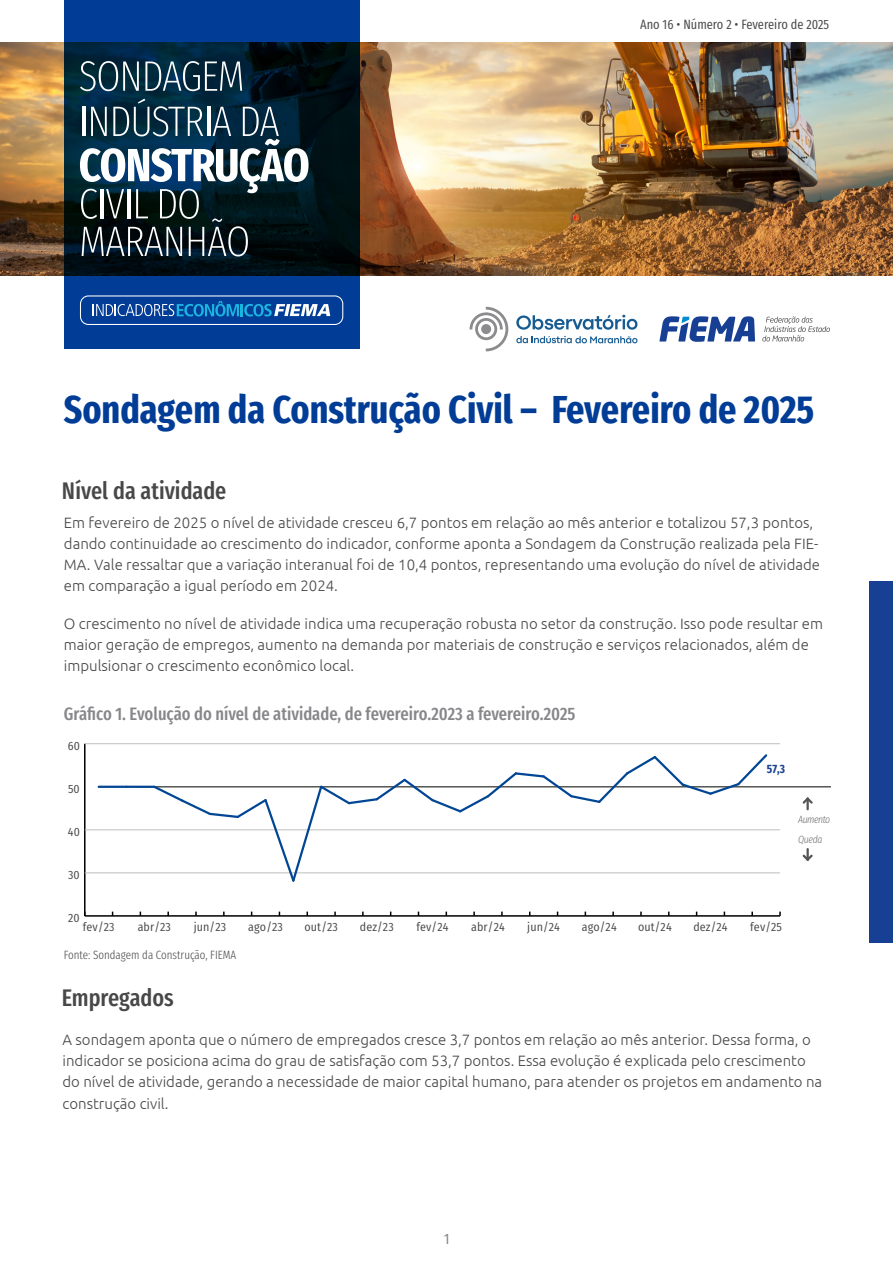
<style>
.page{position:relative;width:893px;height:1263px;background:#fff}
.page>*{position:absolute;margin:0;border:0;box-sizing:border-box;transform-origin:0 0}
.Título{font:700 39px "Fira Sans Compressed";color:#013d96}
.Intertítulo{font:500 24px "Fira Sans Compressed";color:#494849}
.t1{font:500 18px "Fira Sans Compressed";color:#87868a}
.t2{font:300 15px/21px "Ubuntu";color:#494849}
.t3{font:15px "Fira Sans Compressed";color:#87868a}
.t4{font:13.5px "Fira Sans Compressed";color:#494849}
.t5{font:12px "Fira Sans Condensed";letter-spacing:.01em;color:#484648}
.Legenda{font:300 12px "Fira Sans Compressed";color:#494849}
.t6{font:700 12px "Fira Sans Compressed";color:#1e4492}
.t7{font:italic 300 10.5px "Fira Sans Compressed";letter-spacing:-.045em;color:#717175}
</style>
<div class="page">
<img style="left:0;top:43px;width:893px;height:232px">
<svg style="left:64px;top:0;width:295px;height:348px;background:#00295a"></svg>
<svg style="left:80px;top:61px;width:59px;height:30px;background:#3b5a67"></svg>
<svg style="left:145px;top:61px;width:97px;height:30px;background:#3c596a"></svg>
<svg style="left:80px;top:99px;width:228px;height:157px"></svg>
<div style="left:870px;top:581px;width:23px;height:362px;background:#174094"></div>
<svg style="left:803px;top:797px;width:10px;height:13px"></svg>
<svg style="left:803px;top:848px;width:10px;height:13px"></svg>
<hr style="left:85px;top:915px;width:695px;height:2px;background:#000">
<hr style="left:84px;top:744px;width:2px;height:172px;background:#000">
<hr style="left:85px;top:872px;width:695px;height:1px;background:#bebebe">
<hr style="left:85px;top:829px;width:695px;height:1px;background:#bebebe">
<hr style="left:135px;top:786px;width:695px;height:1px;background:#545653">
<hr style="left:85px;top:743px;width:695px;height:1px;background:#bebebe">
<hr style="left:99px;top:786px;width:27px;height:2px;background:#004694">
<hr style="left:126px;top:786px;width:28px;height:2px;background:#004694">
<svg style="left:151px;top:754px;width:618px;height:128px"></svg>
<svg style="left:659px;top:316px;width:96px;height:26px"></svg>
<svg style="left:762px;top:316px;width:68px;height:25px"></svg>
<svg style="left:516px;top:336px;width:121px;height:7px"></svg>
<svg style="left:516px;top:315px;width:121px;height:15px"></svg>
<svg style="left:470px;top:307px;width:38px;height:44px"></svg>
<div style="left:80px;top:295px;width:263px;height:30px;border:1px solid #fff;border-radius:8px"></div>
<svg style="left:93px;top:301px;width:237px;height:15px;background:#3776b6"></svg>
<p class="t4" style="left:640px;top:14px;width:191px">Ano 16 • Número 2 • Fevereiro de 2025</p>
<p class="Título" style="left:64px;top:377px;width:752px">Sondagem da Construção Civil – Fevereiro de 2025</p>
<p class="Intertítulo" style="left:62px;top:471px;width:166px">Nível da atividade</p>
<p class="t2" style="left:64px;top:512px;width:758px">Em fevereiro de 2025 o nível de atividade cresceu 6,7 pontos em relação ao mês anterior e totalizou 57,3 pontos, dando continuidade ao crescimento do indicador, conforme aponta a Sondagem da Construção realizada pela FIE-MA. Vale ressaltar que a variação interanual foi de 10,4 pontos, representando uma evolução do nível de atividade em comparação a igual período em 2024.</p>
<p class="t2" style="left:64px;top:613px;width:760px">O crescimento no nível de atividade indica uma recuperação robusta no setor da construção. Isso pode resultar em maior geração de empregos, aumento na demanda por materiais de construção e serviços relacionados, além de impulsionar o crescimento econômico local.</p>
<p class="t1" style="left:64px;top:699px;width:513px">Gráfico 1. Evolução do nível de atividade, de fevereiro.2023 a fevereiro.2025</p>
<p class="t5" style="left:68px;top:737px;width:14px">60</p>
<p class="t5" style="left:68px;top:780px;width:13px">50</p>
<p class="t5" style="left:68px;top:823px;width:14px">40</p>
<p class="t5" style="left:68px;top:866px;width:13px">30</p>
<p class="t6" style="left:767px;top:759px;width:20px">57,3</p>
<p class="t7" style="left:798px;top:812px;width:34px">Aumento</p>
<p class="t7" style="left:798px;top:832px;width:26px">Queda</p>
<p class="t5" style="left:68px;top:909px;width:13px">20</p>
<p class="t5" style="left:83px;top:917px;width:33px">fev/23</p>
<p class="t5" style="left:138px;top:917px;width:35px">abr/23</p>
<p class="t5" style="left:194px;top:917px;width:34px">jun/23</p>
<p class="t5" style="left:248px;top:917px;width:36px">ago/23</p>
<p class="t5" style="left:304px;top:917px;width:35px">out/23</p>
<p class="t5" style="left:360px;top:917px;width:35px">dez/23</p>
<p class="t5" style="left:416px;top:917px;width:34px">fev/24</p>
<p class="t5" style="left:471px;top:917px;width:35px">abr/24</p>
<p class="t5" style="left:527px;top:917px;width:34px">jun/24</p>
<p class="t5" style="left:582px;top:917px;width:37px">ago/24</p>
<p class="t5" style="left:638px;top:917px;width:35px">out/24</p>
<p class="t5" style="left:693px;top:917px;width:36px">dez/24</p>
<p class="t5" style="left:750px;top:917px;width:33px">fev/25</p>
<p class="Legenda" style="left:64px;top:946px;width:174px">Fonte: Sondagem da Construção, FIEMA</p>
<p class="Intertítulo" style="left:62px;top:978px;width:114px">Empregados</p>
<p class="t2" style="left:63px;top:1029px;width:761px">A sondagem aponta que o número de empregados cresce 3,7 pontos em relação ao mês anterior. Dessa forma, o indicador se posiciona acima do grau de satisfação com 53,7 pontos. Essa evolução é explicada pelo crescimento do nível de atividade, gerando a necessidade de maior capital humano, para atender os projetos em andamento na construção civil.</p>
<p class="t3" style="left:444px;top:1227px;width:7px">1</p>
</div>
